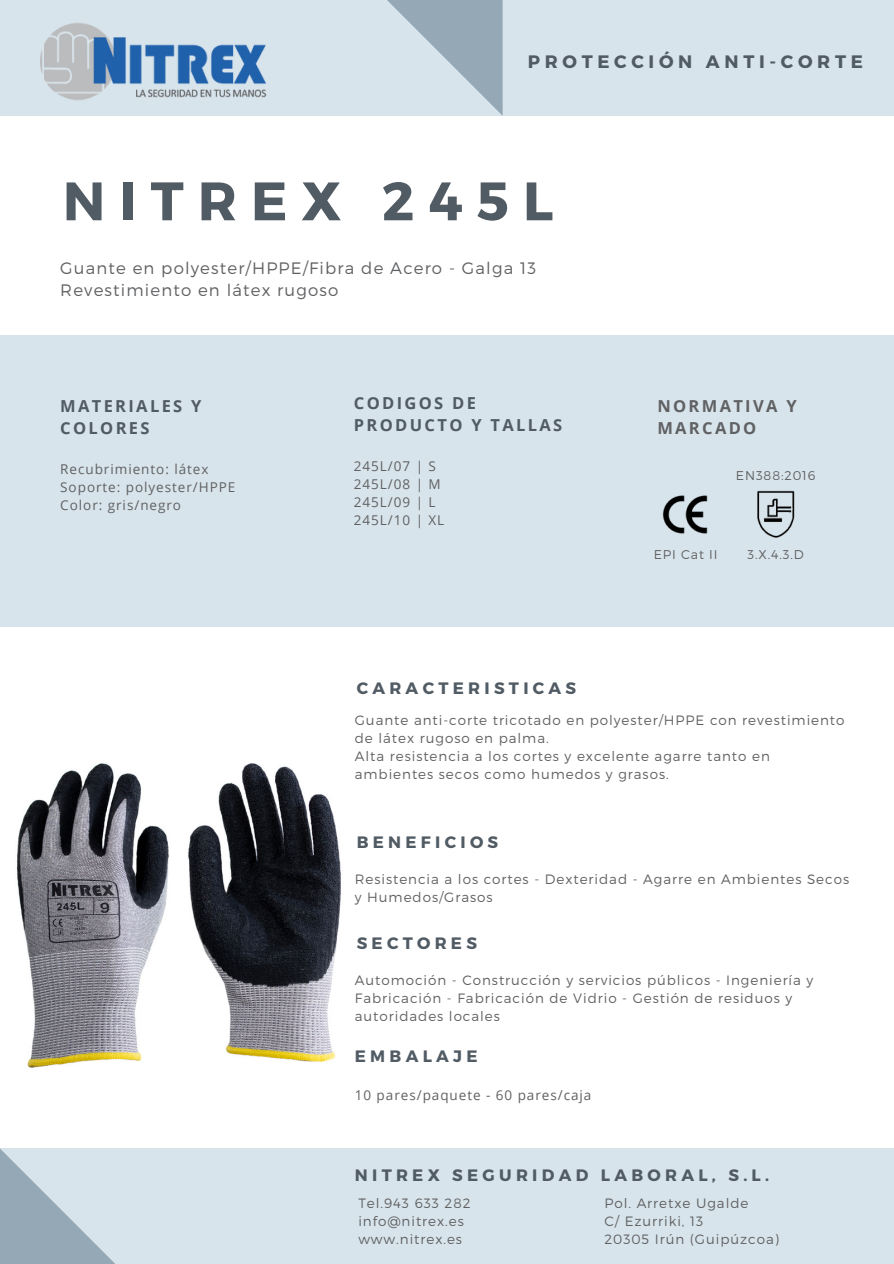
<style>
.page{position:relative;width:894px;height:1264px;background:#fff}
.page>*{position:absolute;margin:0;border:0;box-sizing:border-box;transform-origin:0 0}
.t1{font:700 54px "Montserrat";letter-spacing:.26em;color:#515b64}
.t2{font:700 18px "Montserrat";letter-spacing:.26em;color:#515b64}
.t3{font:300 16.5px/22.5px "Montserrat";letter-spacing:.07em;color:#606163}
.t4{font:700 16.5px "Montserrat";letter-spacing:.26em;color:#515b64}
.t5{font:700 16.5px/22.5px "Open Sans";letter-spacing:.14em;color:#515b64}
.t6{font:700 16.5px/22.5px "Open Sans";letter-spacing:.14em;color:#606163}
.t7{font:300 13.5px/18px "Montserrat";letter-spacing:.07em;color:#606163}
.t8{font:13.5px/18px "Open Sans";letter-spacing:.07em;color:#606163}
.t9{font:300 12.6px "Montserrat";letter-spacing:.07em;color:#606163}
</style>
<div class="page">
<div style="left:0;top:1148px;width:893px;height:115px;background:#d8e4eb"></div>
<div style="left:0;top:0;width:893px;height:115px;background:#d8e4eb"></div>
<svg style="left:0;top:1149px;width:114px;height:114px"></svg>
<svg style="left:307px;top:0;width:195px;height:116px"></svg>
<div style="left:0;top:336px;width:893px;height:290px;background:#d8e4eb"></div>
<img style="left:40px;top:23px;width:227px;height:78px">
<img style="left:757px;top:490px;width:38px;height:48px">
<img style="left:662px;top:495px;width:46px;height:39px">
<img style="left:16px;top:763px;width:325px;height:305px">
<h2 class="t2" style="left:527px;top:50px;width:336px">PROTECCIÓN ANTI-CORTE</h2>
<h1 class="t1" style="left:63px;top:166px;width:492px">NITREX 245L</h1>
<p class="t3" style="left:60px;top:256px;width:477px">Guante en polyester/HPPE/Fibra de Acero - Galga 13<br>Revestimiento en látex rugoso</p>
<p class="t5" style="left:354px;top:391px;width:210px">CODIGOS DE<br>PRODUCTO Y TALLAS</p>
<p class="t5" style="left:60px;top:394px;width:143px">MATERIALES Y<br>COLORES</p>
<p class="t6" style="left:657px;top:394px;width:141px">NORMATIVA Y<br>MARCADO</p>
<p class="t8" style="left:60px;top:460px;width:177px">Recubrimiento: látex<br>Soporte: polyester/HPPE<br>Color: gris/negro</p>
<p class="t8" style="left:354px;top:457px;width:92px">245L/07 | S<br>245L/08 | M<br>245L/09 | L<br>245L/10 | XL</p>
<p class="t4" style="left:356px;top:677px;width:221px">CARACTERISTICAS</p>
<p class="t9" style="left:735px;top:467px;width:81px">EN388:2016</p>
<p class="t9" style="left:653px;top:546px;width:65px">EPI Cat II</p>
<p class="t9" style="left:747px;top:546px;width:58px">3.X.4.3.D</p>
<p class="t7" style="left:355px;top:710px;width:491px">Guante anti-corte tricotado en polyester/HPPE con revestimiento de látex rugoso en palma.<br>Alta resistencia a los cortes y excelente agarre tanto en ambientes secos como humedos y grasos.</p>
<p class="t4" style="left:356px;top:831px;width:143px">BENEFICIOS</p>
<p class="t7" style="left:355px;top:869px;width:495px">Resistencia a los cortes - Dexteridad - Agarre en Ambientes Secos y Humedos/Grasos</p>
<p class="t4" style="left:356px;top:932px;width:122px">SECTORES</p>
<p class="t7" style="left:355px;top:970px;width:460px">Automoción - Construcción y servicios públicos - Ingeniería y<br>Fabricación - Fabricación de Vidrio - Gestión de residuos y autoridades locales</p>
<p class="t4" style="left:355px;top:1044px;width:124px">EMBALAJE</p>
<p class="t8" style="left:355px;top:1085px;width:238px">10 pares/paquete - 60 pares/caja</p>
<p class="t4" style="left:355px;top:1164px;width:416px">NITREX SEGURIDAD LABORAL, S.L.</p>
<p class="t7" style="left:358px;top:1193px;width:114px">Tel.943 633 282 info@nitrex.es www.nitrex.es</p>
<p class="t7" style="left:604px;top:1193px;width:176px">Pol. Arretxe Ugalde<br>C/ Ezurriki, 13<br>20305 Irún (Guipúzcoa)</p>
</div>
